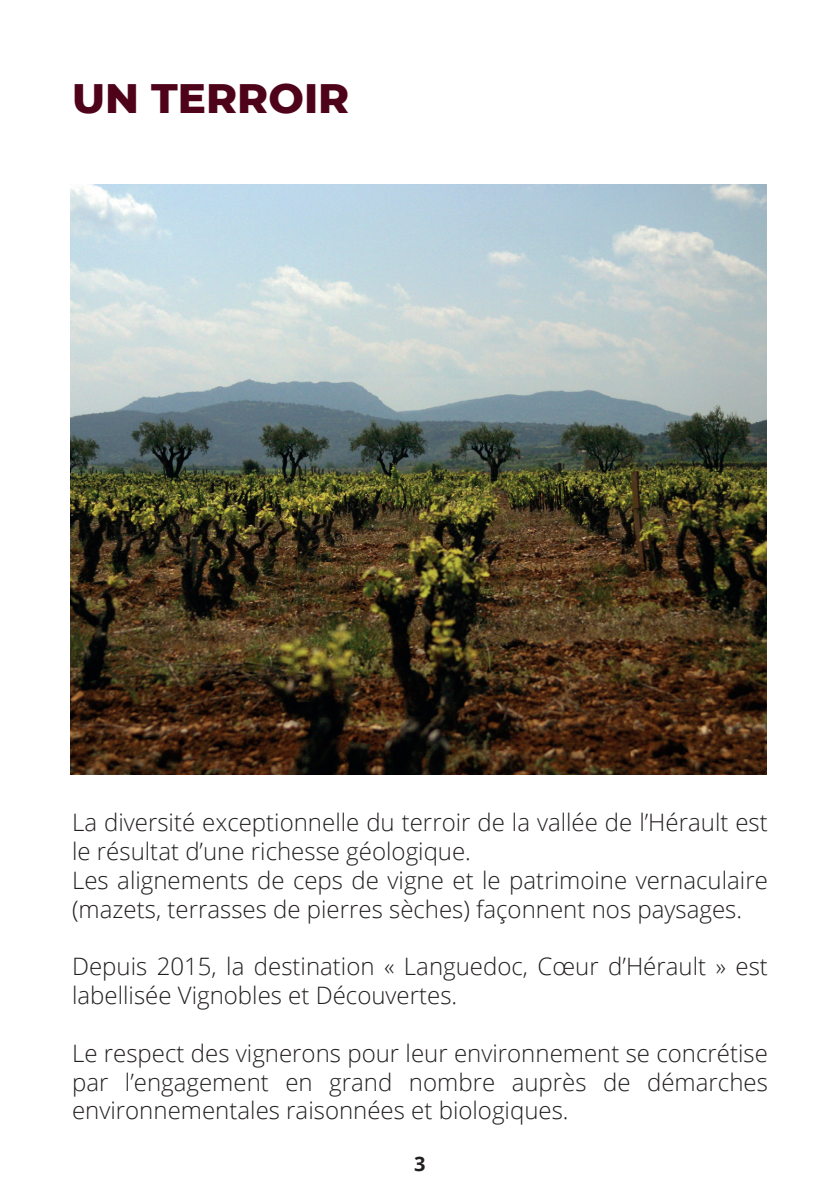
<style>
.page{position:relative;width:840px;height:1191px;background:#fff}
.page>*{position:absolute;margin:0;border:0;box-sizing:border-box;transform-origin:0 0}
.t1{font:800 42px "Montserrat";color:#4f031a}
.t2{font:300 24px/28.8px "Open Sans";color:#231f20}
.t3{font:700 20px "Open Sans";color:#231f20}
</style>
<div class="page">
<img style="left:71px;top:184px;width:695px;height:590px">
<h1 class="t1" style="left:72px;top:67px;width:278px">UN TERROIR</h1>
<p class="t2" style="left:72px;top:807px;width:697px">La diversité exceptionnelle du terroir de la vallée de l’Hérault est le résultat d’une richesse géologique.<br>Les alignements de ceps de vigne et le patrimoine vernaculaire (mazets, terrasses de pierres sèches) façonnent nos paysages.</p>
<p class="t2" style="left:72px;top:951px;width:697px">Depuis 2015, la destination « Languedoc, Cœur d’Hérault » est labellisée Vignobles et Découvertes.</p>
<p class="t2" style="left:72px;top:1038px;width:697px;text-align:justify">Le respect des vignerons pour leur environnement se concrétise par l’engagement en grand nombre auprès de démarches environnementales raisonnées et biologiques.</p>
<p class="t3" style="left:414px;top:1149px;width:13px">3</p>
</div>
